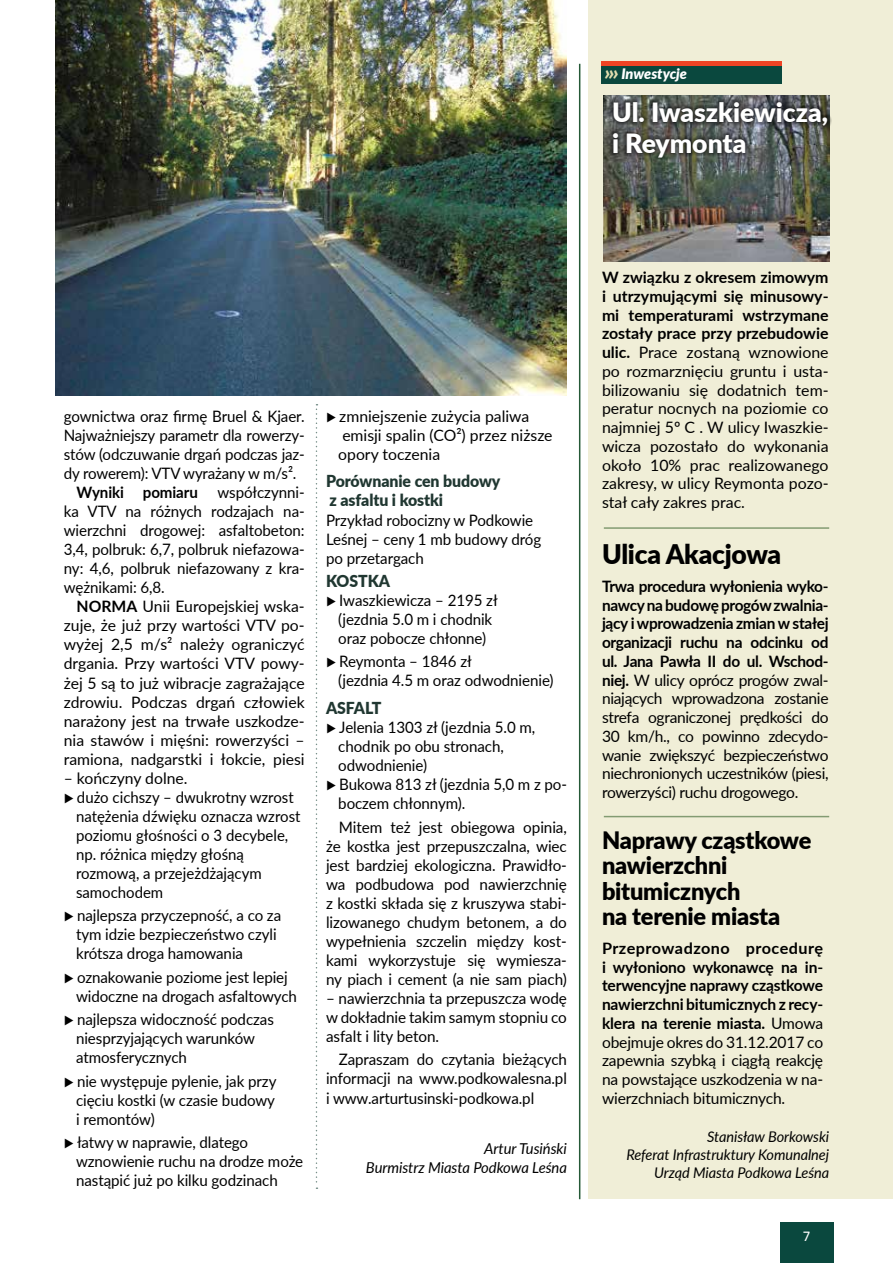
<style>
.page{position:relative;width:893px;height:1263px;background:#fff}
.page>*{position:absolute;margin:0;border:0;box-sizing:border-box;transform-origin:0 0}
.t1{font:900 27px "Lato";letter-spacing:-.01em;color:#000}
.t2{font:900 26.4px/30.9px "Lato";color:#fff}
.t3{font:900 24px/25.5px "Lato";letter-spacing:-.01em;color:#000}
.t4{font:900 16.5px/19px "Lato";letter-spacing:-.005em;color:#203731;scale:.96 1}
.t5{font:15.75px/18.8px "Lato";letter-spacing:-.005em;color:#000;text-align:justify}
.t6{font:15.75px/19px "Lato";letter-spacing:-.005em;color:#000;scale:.96 1}
.t7{font:700 15.75px/18.8px "Lato";letter-spacing:-.01em;color:#000;text-align:justify}
.t8{font:15.75px "Lato";letter-spacing:-.005em;color:#000;scale:.95 1}
.t9{font:700 15.75px "Lato";letter-spacing:-.01em;color:#000;scale:.96 1}
.t10{font:italic 15px/19.2px "Lato";letter-spacing:-.005em;color:#000;text-align:right}
.t11{font:15px "Calibri";color:#fff}
.t12{font:italic 14.7px/18px "Lato";letter-spacing:-.005em;color:#000;text-align:right}
.t13{font:italic 900 14.4px "Lato";color:#fff}
.s1{font-size:20.4px;color:#e2deaf}
.s2{font-weight:400}
.s3{font-weight:700}
.s4{font-family:"Proxima Nova";font-style:italic}
</style>
<div class="page">
<div style="left:780px;top:1222px;width:53px;height:41px;background:#0a483e"></div>
<img style="left:55px;top:0;width:512px;height:395px">
<svg style="left:316px;top:404px;width:1px;height:785px"></svg>
<div style="left:588px;top:0;width:305px;height:1199px;background:#f0eed7"></div>
<div style="left:601px;top:66px;width:181px;height:18px;background:#0a483e"></div>
<div style="left:601px;top:61px;width:181px;height:5px;background:#ef4425"></div>
<img style="left:603px;top:95px;width:226px;height:166px">
<div style="left:609px;top:99px;width:223px;height:62px;background:#000;opacity:.75"></div>
<hr style="left:579px;top:64px;width:1px;height:1135px;background:#255937">
<p class="t13" style="left:605px;top:63px;width:84px"><span class="s1">›››</span> Inwestycje</p>
<h2 class="t2" style="left:612px;top:96px;width:218px">Ul. Iwaszkiewicza, i Reymonta</h2>
<p class="t6" style="left:64px;top:406px;width:252px">gownictwa oraz firmę Bruel &amp; Kjaer.</p>
<p class="t6" style="left:64px;top:425px;width:252px">Najważniejszy parametr dla rowerzy-</p>
<p class="t6" style="left:64px;top:444px;width:252px">stów (odczuwanie drgań podczas jaz-</p>
<p class="t6" style="left:64px;top:463px;width:244px">dy rowerem): VTV wyrażany w m/s².</p>
<p class="t9" style="left:77px;top:481px;width:239px">Wyniki pomiaru <span class="s2">współczynni-</span></p>
<p class="t6" style="left:64px;top:501px;width:252px">ka VTV na różnych rodzajach na-</p>
<p class="t6" style="left:64px;top:520px;width:252px">wierzchni drogowej: asfaltobeton:</p>
<p class="t6" style="left:64px;top:539px;width:252px">3,4, polbruk: 6,7, polbruk niefazowa-</p>
<p class="t6" style="left:64px;top:558px;width:252px">ny: 4,6, polbruk niefazowany z kra-</p>
<p class="t6" style="left:64px;top:577px;width:107px">wężnikami: 6,8.</p>
<p class="t5" style="left:77px;top:596px;width:230px"><span class="s3">NORMA</span> Unii Europejskiej wska-</p>
<p class="t5" style="left:64px;top:615px;width:242px">zuje, że już przy wartości VTV po-</p>
<p class="t5" style="left:64px;top:635px;width:242px">wyżej 2,5 m/s² należy ograniczyć</p>
<p class="t5" style="left:64px;top:654px;width:242px">drgania. Przy wartości VTV powy-</p>
<p class="t5" style="left:64px;top:673px;width:242px">żej 5 są to już wibracje zagrażające</p>
<p class="t5" style="left:64px;top:692px;width:242px">zdrowiu. Podczas drgań człowiek</p>
<p class="t5" style="left:64px;top:711px;width:242px">narażony jest na trwałe uszkodze-</p>
<p class="t5" style="left:64px;top:730px;width:242px">nia stawów i mięśni: rowerzyści –</p>
<p class="t5" style="left:64px;top:749px;width:242px">ramiona, nadgarstki i łokcie, piesi</p>
<p class="t5" style="left:64px;top:768px;width:125px">– kończyny dolne.</p>
<p class="t8" style="left:64px;top:786px;width:243px"><span class="s4">⊲</span> dużo cichszy – dwukrotny wzrost</p>
<p class="t8" style="left:76px;top:805px;width:238px">natężenia dźwięku oznacza wzrost</p>
<p class="t8" style="left:76px;top:824px;width:225px">poziomu głośności o 3 decybele,</p>
<p class="t8" style="left:76px;top:843px;width:178px">np. różnica między głośną</p>
<p class="t8" style="left:76px;top:862px;width:197px">rozmową, a przejeżdżającym</p>
<p class="t8" style="left:76px;top:881px;width:93px">samochodem</p>
<p class="t6" style="left:76px;top:905px;width:215px;text-indent:-12px"><span class="s4">⊲</span> najlepsza przyczepność, a co za tym idzie bezpieczeństwo czyli krótsza droga hamowania</p>
<p class="t6" style="left:76px;top:967px;width:232px;text-indent:-12px"><span class="s4">⊲</span> oznakowanie poziome jest lepiej widoczne na drogach asfaltowych</p>
<p class="t6" style="left:76px;top:1009px;width:208px;text-indent:-12px"><span class="s4">⊲</span> najlepsza widoczność podczas niesprzyjających warunków atmosferycznych</p>
<p class="t6" style="left:76px;top:1070px;width:210px;text-align:justify;text-indent:-12px"><span class="s4">⊲</span> nie występuje pylenie, jak przy cięciu kostki (w czasie budowy i remontów)</p>
<p class="t6" style="left:76px;top:1132px;width:238px;text-indent:-12px"><span class="s4">⊲</span> łatwy w naprawie, dlatego wznowienie ruchu na drodze może nastąpić już po kilku godzinach</p>
<p class="t5" style="left:338px;top:406px;width:216px;text-align:left;text-indent:-12px"><span class="s4">⊲</span> zmniejszenie zużycia paliwa emisji spalin (CO²) przez niższe opory toczenia</p>
<p class="t4" style="left:326px;top:471px;width:183px">Porównanie cen budowy z asfaltu i kostki</p>
<p class="t6" style="left:326px;top:510px;width:226px">Przykład robocizny w Podkowie<br>Leśnej – ceny 1 mb budowy dróg po przetargach</p>
<p class="t4" style="left:326px;top:571px;width:68px">KOSTKA</p>
<p class="t6" style="left:326px;top:590px;width:180px;text-align:center"><span class="s4">⊲</span> Iwaszkiewicza – 2195 zł (jezdnia 5.0 m i chodnik oraz pobocze chłonne)</p>
<p class="t6" style="left:338px;top:651px;width:226px;text-indent:-12px"><span class="s4">⊲</span> Reymonta – 1846 zł<br>(jezdnia 4.5 m oraz odwodnienie)</p>
<p class="t4" style="left:326px;top:698px;width:59px">ASFALT</p>
<p class="t6" style="left:326px;top:717px;width:220px"><span class="s4">⊲</span> Jelenia 1303 zł (jezdnia 5.0 m,</p>
<p class="t6" style="left:338px;top:736px;width:174px">chodnik po obu stronach,</p>
<p class="t6" style="left:338px;top:755px;width:94px">odwodnienie)</p>
<p class="t6" style="left:326px;top:774px;width:252px"><span class="s4">⊲</span> Bukowa 813 zł (jezdnia 5,0 m z po-</p>
<p class="t6" style="left:338px;top:793px;width:134px">boczem chłonnym).</p>
<p class="t5" style="left:326px;top:817px;width:242px;text-indent:13px">Mitem też jest obiegowa opinia, że kostka jest przepuszczalna, wiec jest bardziej ekologiczna. Prawidło&shy;wa podbudowa pod nawierzchnię z kostki składa się z kruszywa stabi&shy;lizowanego chudym betonem, a do wypełnienia szczelin między kost&shy;kami wykorzystuje się wymiesza&shy;ny piach i cement (a nie sam piach)</p>
<p class="t5" style="left:326px;top:988px;width:242px">– nawierzchnia ta przepuszcza wodę w dokładnie takim samym stopniu co asfalt i lity beton.</p>
<p class="t6" style="left:326px;top:1049px;width:252px;text-align:justify;text-indent:13px">Zapraszam do czytania bieżących informacji na www.podkowalesna.pl i www.arturtusinski-podkowa.pl</p>
<p class="t10" style="left:366px;top:1138px;width:202px">Artur Tusiński<br>Burmistrz Miasta Podkowa Leśna</p>
<p class="t5" style="left:602px;top:267px;width:228px"><span class="s3">W związku z okresem zimowym i utrzymującymi się minusowy&shy;mi temperaturami wstrzymane zostały prace przy przebudowie ulic.</span> Prace zostaną wznowione po rozmarznięciu gruntu i usta&shy;bilizowaniu się dodatnich tem&shy;peratur nocnych na poziomie co najmniej 5º C . W ulicy Iwaszkie&shy;wicza pozostało do wykonania około 10% prac realizowanego zakresy, w ulicy Reymonta pozo&shy;stał cały zakres prac.</p>
<h1 class="t1" style="left:602px;top:534px;width:181px">Ulica Akacjowa</h1>
<p class="t5" style="left:602px;top:576px;width:228px"><span class="s3">Trwa procedura wyłonienia wyko&shy;nawcy na budowę progów zwalnia&shy;jący i wprowadzenia zmian w stałej organizacji ruchu na odcinku od ul. Jana Pawła II do ul. Wschod&shy;niej.</span> W ulicy oprócz progów zwal&shy;niających wprowadzona zostanie strefa ograniczonej prędkości do 30 km/h., co powinno zdecydo&shy;wanie zwiększyć bezpieczeństwo niechronionych uczestników (piesi, rowerzyści) ruchu drogowego.</p>
<h3 class="t3" style="left:602px;top:826px;width:211px">Naprawy cząstkowe nawierzchni bitumicznych<br>na terenie miasta</h3>
<p class="t7" style="left:602px;top:938px;width:223px">Przeprowadzono procedurę i wyłoniono wykonawcę na in&shy;terwencyjne naprawy cząstkowe nawierzchni bitumicznych z recy&shy;klera na terenie miasta. <span class="s2">Umowa obejmuje okres do 31.12.2017 co zapewnia szybką i ciągłą reakcję na powstające uszkodzenia w na&shy;wierzchniach bitumicznych.</span></p>
<p class="t12" style="left:626px;top:1127px;width:204px">Stanisław Borkowski<br>Referat Infrastruktury Komunalnej<br>Urząd Miasta Podkowa Leśna</p>
<p class="t11" style="left:803px;top:1227px;width:9px">7</p>
</div>
